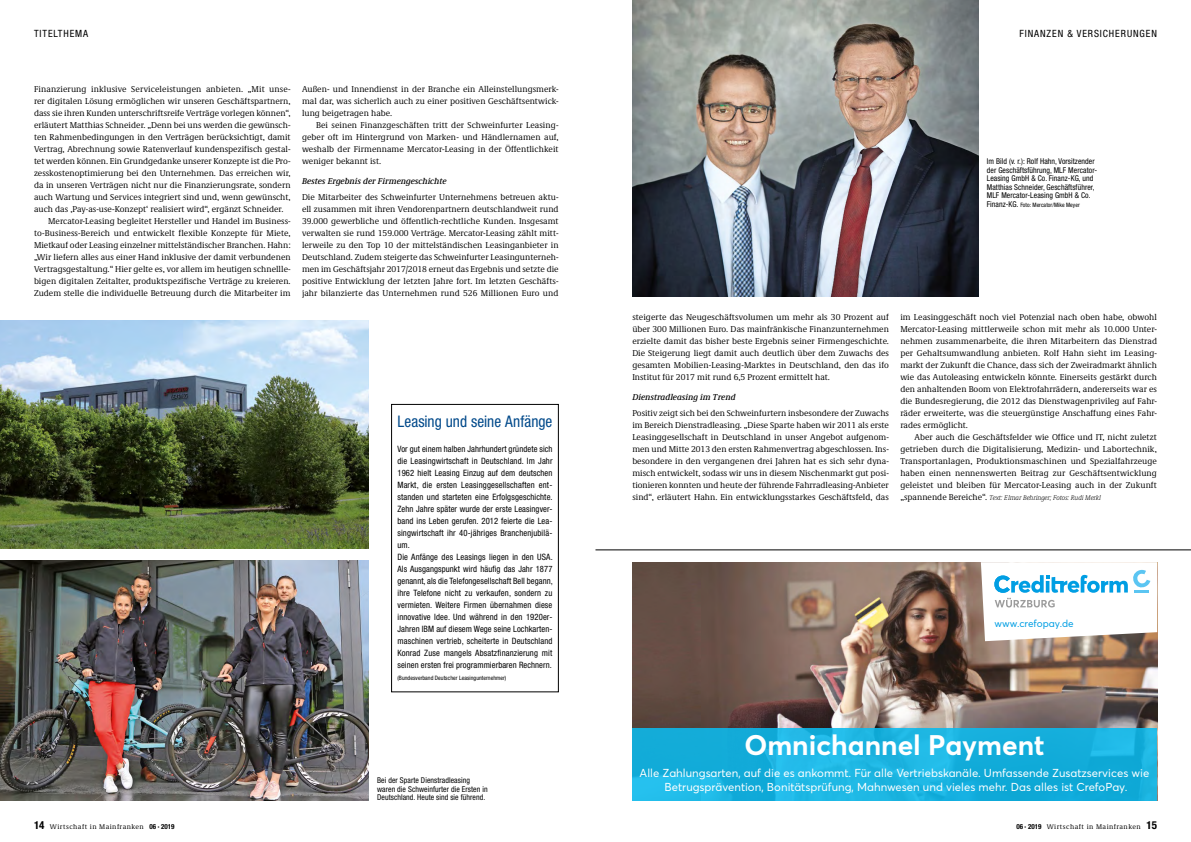
<style>
.page{position:relative;width:1191px;height:842px;background:#fff}
.page>*{position:absolute;margin:0;border:0;box-sizing:border-box;transform-origin:0 0}
.t1{font:700 28px "Averta PE";color:#fff}
._05_Box_Head_neu{font:condensed 16px "Helvetica Neue LT Std";color:#00498a;scale:.96 1}
.t2{font:11.4px/14px "Averta Demo";color:#fff;text-align:center}
.t3{font:condensed 10px "Helvetica Neue LT Std";letter-spacing:.09em;color:#000}
.t4{font:10px "Averta Demo";color:#009ee3}
._03_Fliess_OHNE_Einz{font:8.8px/12px "Demos Next Pro";color:#000;text-align:justify}
._03_Fliess__5{font:8.8px/12px "Demos Next Pro";color:#000;text-align:justify}
._05_Box_fliess{font:condensed 8.8px/12px "Helvetica Neue LT Std";letter-spacing:.015em;color:#000;text-align:justify}
._03_Zwiti{font:italic 500 8.8px "Demos Next Pro";color:#000}
._04_Bildunterschrift{font:condensed 8px/8.5px "Helvetica Neue LT Std";letter-spacing:.01em;color:#000}
.t5{font:7px "Demos Next Pro";letter-spacing:.06em;color:#000}
._03_Fliess__5-2{font:italic 300 7px "Demos Next Pro";letter-spacing:-.01em;color:#000}
._05_Box_fliess-2{font:condensed 6px "Helvetica Neue LT Std";letter-spacing:.01em;color:#000}
._04_Bildunterschrift-2{font:condensed 6px "Helvetica Neue LT Std";letter-spacing:.01em;color:#000}
.s1{font-size:8px}
.s2{font-weight:400;font-style:normal;font-size:8.8px}
.s3{font-family:"Helvetica Neue LT Std";font-weight:700;font-stretch:condensed;font-size:11px}
.s4{font-family:"Helvetica Neue LT Std";font-weight:700;font-stretch:condensed}
</style>
<div class="page">
<img style="left:0;top:320px;width:369px;height:228px">
<img style="left:0;top:560px;width:369px;height:240px">
<div style="left:391px;top:404px;width:167px;height:288px;border:1px solid #000"></div>
<img style="left:701px;top:562px;width:456px;height:166px">
<img style="left:632px;top:562px;width:69px;height:166px">
<div style="left:632px;top:728px;width:525px;height:72px;background:#0cbbee;opacity:.88"></div>
<svg style="left:981px;top:562px;width:176px;height:79px"></svg>
<hr style="left:595px;top:549px;width:596px;height:1px;background:#000">
<img style="left:632px;top:0;width:346px;height:296px">
<p class="t3" style="left:34px;top:27px;width:56px">TITELTHEMA</p>
<p class="t3" style="left:1019px;top:27px;width:139px">FINANZEN &amp; VERSICHERUNGEN</p>
<p class="_03_Fliess__5" style="left:34px;top:83px;width:258px">Finanzierung inklusive Serviceleistungen anbieten. „Mit unse&shy;rer digitalen Lösung ermöglichen wir unseren Geschäftspartnern, dass sie ihren Kunden unterschriftsreife Verträge vorlegen können“, erläutert Matthias Schneider. „Denn bei uns werden die gewünsch&shy;ten Rahmenbedingungen in den Verträgen berücksichtigt, damit Vertrag, Abrechnung sowie Ratenverlauf kundenspezifisch gestal&shy;tet werden können. Ein Grundgedanke unserer Konzepte ist die Pro&shy;zesskostenoptimierung bei den Unternehmen. Das erreichen wir, da in unseren Verträgen nicht nur die Finanzierungsrate, sondern auch Wartung und Services integriert sind und, wenn gewünscht, auch das ‚Pay-as-use-Konzept‘ realisiert wird“, ergänzt Schneider.</p>
<p class="_03_Fliess__5" style="left:34px;top:215px;width:258px;text-indent:14px">Mercator-Leasing begleitet Hersteller und Handel im Business&shy;to-Business-Bereich und entwickelt flexible Konzepte für Miete, Mietkauf oder Leasing einzelner mittelständischer Branchen. Hahn: „Wir liefern alles aus einer Hand inklusive der damit verbundenen Vertragsgestaltung.“ Hier gelte es, vor allem im heutigen schnellle&shy;bigen digitalen Zeitalter, produktspezifische Verträge zu kreieren.<br>Zudem stelle die individuelle Betreuung durch die Mitarbeiter im</p>
<p class="_03_Fliess__5" style="left:302px;top:83px;width:258px">Außen- und Innendienst in der Branche ein Alleinstellungsmerk&shy;mal dar, was sicherlich auch zu einer positiven Geschäftsentwick&shy;lung beigetragen habe.</p>
<p class="_03_Fliess__5" style="left:302px;top:119px;width:258px;text-indent:14px">Bei seinen Finanzgeschäften tritt der Schweinfurter Leasing&shy;geber oft im Hintergrund von Marken- und Händlernamen auf, weshalb der Firmenname Mercator-Leasing in der Öffentlichkeit weniger bekannt ist.</p>
<p class="_03_Zwiti" style="left:302px;top:175px;width:146px">Bestes Ergebnis der Firmengeschichte</p>
<p class="_03_Fliess_OHNE_Einz" style="left:302px;top:191px;width:258px">Die Mitarbeiter des Schweinfurter Unternehmens betreuen aktu&shy;ell zusammen mit ihren Vendorenpartnern deutschlandweit rund 39.000 gewerbliche und öffentlich-rechtliche Kunden. Insgesamt verwalten sie rund 159.000 Verträge. Mercator-Leasing zählt mitt&shy;lerweile zu den Top 10 der mittelständischen Leasinganbieter in Deutschland. Zudem steigerte das Schweinfurter Leasingunterneh&shy;men im Geschäftsjahr 2017/2018 erneut das Ergebnis und setzte die positive Entwicklung der letzten Jahre fort. Im letzten Geschäfts&shy;jahr bilanzierte das Unternehmen rund 526 Millionen Euro und</p>
<p class="_04_Bildunterschrift" style="left:986px;top:157px;width:112px">Im Bild (v. r.): Rolf Hahn, Vorsitzender der Geschäftsführung, MLF Mercator-Leasing GmbH &amp; Co. Finanz-KG, und Matthias Schneider, Geschäftsführer, MLF Mercator-Leasing GmbH &amp; Co.</p>
<p class="_04_Bildunterschrift-2" style="left:986px;top:201px;width:94px"><span class="s1">Finanz-KG.</span> Foto: Mercator/Mike Meyer</p>
<p class="_05_Box_Head_neu" style="left:397px;top:412px;width:163px">Leasing und seine Anfänge</p>
<p class="_05_Box_fliess" style="left:397px;top:443px;width:157px">Vor gut einem halben Jahrhundert gründete sich die Leasingwirtschaft in Deutschland. Im Jahr 1962 hielt Leasing Einzug auf dem deutschen Markt, die ersten Leasinggesellschaften ent&shy;standen und starteten eine Erfolgsgeschichte.<br>Zehn Jahre später wurde der erste Leasingver&shy;band ins Leben gerufen. 2012 feierte die Lea&shy;singwirtschaft ihr 40-jähriges Branchenjubilä&shy;um.</p>
<p class="_05_Box_fliess" style="left:397px;top:551px;width:157px">Die Anfänge des Leasings liegen in den USA.<br>Als Ausgangspunkt wird häufig das Jahr 1877 genannt, als die Telefongesellschaft Bell begann, ihre Telefone nicht zu verkaufen, sondern zu vermieten. Weitere Firmen übernahmen diese innovative Idee. Und während in den 1920er-Jahren IBM auf diesem Wege seine Lochkarten&shy;maschinen vertrieb, scheiterte in Deutschland Konrad Zuse mangels Absatzfinanzierung mit seinen ersten frei programmierbaren Rechnern.</p>
<p class="_05_Box_fliess-2" style="left:397px;top:674px;width:110px">(Bundesverband Deutscher Leasingunternehmer)</p>
<p class="_03_Fliess_OHNE_Einz" style="left:632px;top:311px;width:258px">steigerte das Neugeschäftsvolumen um mehr als 30 Prozent auf über 300 Millionen Euro. Das mainfränkische Finanzunternehmen erzielte damit das bisher beste Ergebnis seiner Firmengeschichte.<br>Die Steigerung liegt damit auch deutlich über dem Zuwachs des gesamten Mobilien-Leasing-Marktes in Deutschland, den das ifo Institut für 2017 mit rund 6,5 Prozent ermittelt hat.</p>
<p class="_03_Zwiti" style="left:632px;top:391px;width:105px">Dienstradleasing im Trend</p>
<p class="_03_Fliess_OHNE_Einz" style="left:632px;top:407px;width:258px">Positiv zeigt sich bei den Schweinfurtern insbesondere der Zuwachs im Bereich Dienstradleasing. „Diese Sparte haben wir 2011 als erste Leasinggesellschaft in Deutschland in unser Angebot aufgenom&shy;men und Mitte 2013 den ersten Rahmenvertrag abgeschlossen. Ins&shy;besondere in den vergangenen drei Jahren hat es sich sehr dyna&shy;misch entwickelt, sodass wir uns in diesem Nischenmarkt gut posi&shy;tionieren konnten und heute der führende Fahrradleasing-Anbieter sind“, erläutert Hahn. Ein entwicklungsstarkes Geschäftsfeld, das</p>
<p class="_03_Fliess_OHNE_Einz" style="left:900px;top:311px;width:258px">im Leasinggeschäft noch viel Potenzial nach oben habe, obwohl Mercator-Leasing mittlerweile schon mit mehr als 10.000 Unter&shy;nehmen zusammenarbeite, die ihren Mitarbeitern das Dienstrad per Gehaltsumwandlung anbieten. Rolf Hahn sieht im Leasing&shy;markt der Zukunft die Chance, dass sich der Zweiradmarkt ähnlich wie das Autoleasing entwickeln könnte. Einerseits gestärkt durch den anhaltenden Boom von Elektrofahrrädern, andererseits war es die Bundesregierung, die 2012 das Dienstwagenprivileg auf Fahr&shy;räder erweiterte, was die steuergünstige Anschaffung eines Fahr&shy;rades ermöglicht.</p>
<p class="_03_Fliess__5" style="left:900px;top:431px;width:258px;text-indent:14px">Aber auch die Geschäftsfelder wie Office und IT, nicht zuletzt getrieben durch die Digitalisierung, Medizin- und Labortechnik, Transportanlagen, Produktionsmaschinen und Spezialfahrzeuge haben einen nennenswerten Beitrag zur Geschäftsentwicklung geleistet und bleiben für Mercator-Leasing auch in der Zukunft</p>
<p class="_03_Fliess__5-2" style="left:900px;top:493px;width:202px"><span class="s2">„spannende Bereiche“.</span> Text: Elmar Behringer; Fotos: Rudi Merkl</p>
<p class="t4" style="left:994px;top:617px;width:81px">www.crefopay.de</p>
<p class="_04_Bildunterschrift" style="left:377px;top:776px;width:112px">Bei der Sparte Dienstradleasing waren die Schweinfurter die Ersten in<br>Deutschland. Heute sind sie führend.</p>
<h1 class="t1" style="left:744px;top:726px;width:302px">Omnichannel Payment</h1>
<p class="t2" style="left:639px;top:766px;width:511px">Alle Zahlungsarten, auf die es ankommt. Für alle Vertriebskanäle. Umfassende Zusatzservices wie<br>Betrugsprävention, Bonitätsprüfung, Mahnwesen und vieles mehr. Das alles ist CrefoPay.</p>
<p class="t5" style="left:34px;top:822px;width:142px"><span class="s3">14</span> Wirtschaft in Mainfranken <span class="s4">06 · 2019</span></p>
<p class="t5" style="left:1016px;top:822px;width:142px"><span class="s4">06 · 2019</span> Wirtschaft in Mainfranken <span class="s3">15</span></p>
</div>
